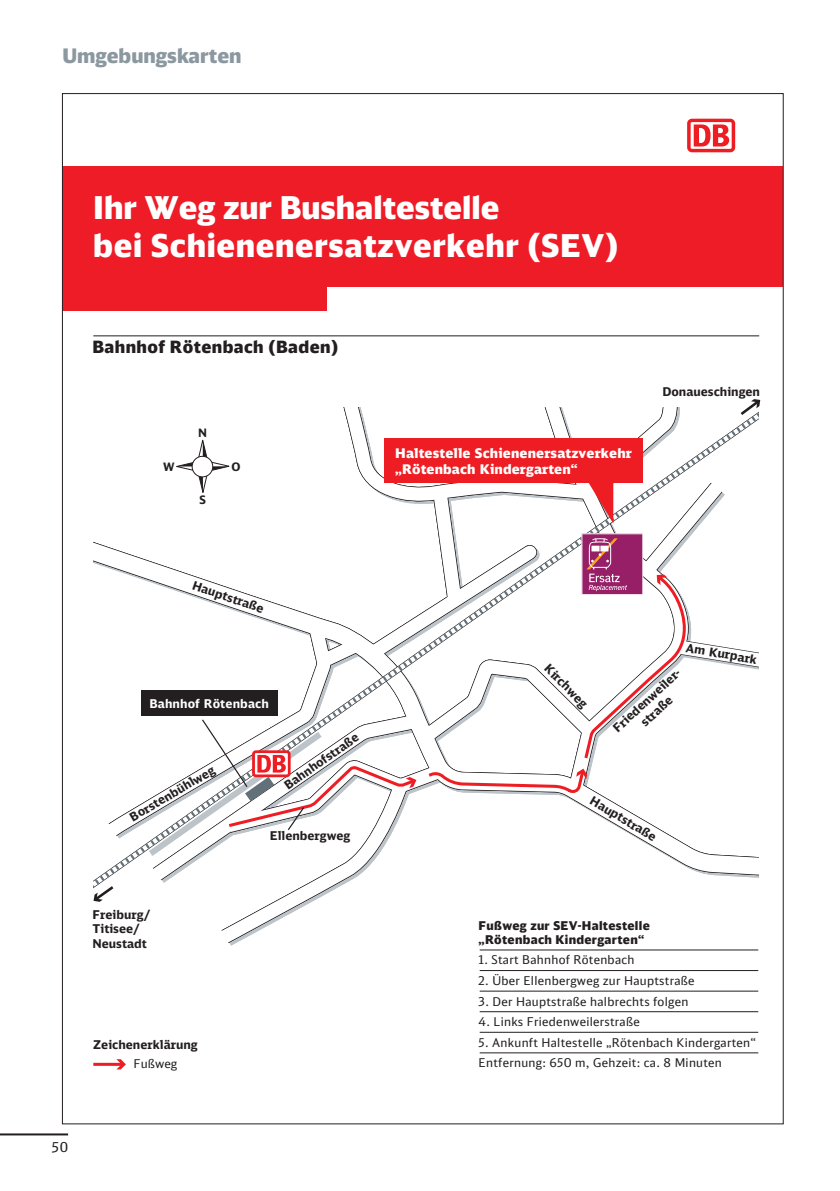
<style>
.page{position:relative;width:840px;height:1191px;background:#fff}
.page>*{position:absolute;margin:0;border:0;box-sizing:border-box;transform-origin:0 0}
.t1{font:900 31.4px/37.8px "DB Head";letter-spacing:.02em;color:#fff}
.t2{font:900 20px "DB Head";color:#8b98a0}
.t3{font:900 17px "DB Head";letter-spacing:.025em;color:#231f20}
.t4{font:14px "DB Sans";color:#231f20}
.t5{font:900 13.4px/16px "DB Sans";letter-spacing:.01em;color:#fff}
.t6{font:12px/20.6px "DB Head";letter-spacing:.025em;color:#231f20}
.t7{font:700 12px/14.6px "DB Sans";color:#231f20}
.t8{font:900 12px/13.4px "DB Head";letter-spacing:.025em;color:#231f20}
.t9{font:700 12px "DB Sans";letter-spacing:.01em;color:#fff}
.t10{font:12px "DB Sans";color:#231f20}
.t11{font:700 11.6px "DB Sans";color:#231f20}
</style>
<div class="page">
<hr style="left:0;top:1133px;width:68px;height:2px;background:#231f20">
<svg style="left:93px;top:336px;width:665px;height:547px"></svg>
<div style="left:315px;top:312px;width:411px;height:95px;background:#fff"></div>
<svg style="left:93px;top:883px;width:21px;height:19px"></svg>
<svg style="left:737px;top:398px;width:24px;height:19px"></svg>
<hr style="left:479px;top:970px;width:278px;height:1px;background:#231f20">
<hr style="left:479px;top:990px;width:278px;height:1px;background:#231f20">
<hr style="left:479px;top:1011px;width:278px;height:1px;background:#231f20">
<hr style="left:479px;top:1032px;width:278px;height:1px;background:#231f20">
<hr style="left:479px;top:1052px;width:278px;height:1px;background:#231f20">
<svg style="left:142px;top:438px;width:642px;height:515px"></svg>
<div style="left:384px;top:439px;width:257px;height:44px;background:#ee1d23"></div>
<hr style="left:93px;top:1062px;width:29px;height:3px;background:#ee1d23">
<svg style="left:116px;top:1059px;width:10px;height:10px"></svg>
<div style="left:62px;top:167px;width:720px;height:120px;background:#ee1c27"></div>
<div style="left:62px;top:167px;width:264px;height:144px;background:#ee1c27"></div>
<hr style="left:93px;top:335px;width:665px;height:1px;background:#231f20">
<div style="left:686px;top:119px;width:48px;height:33px;background:linear-gradient(to right,#ee1d23,#ee1d23);border-radius:5px"></div>
<svg style="left:690px;top:122px;width:41px;height:27px"></svg>
<svg style="left:693px;top:124px;width:35px;height:22px"></svg>
<h2 class="t2" style="left:62px;top:43px;width:180px">Umgebungskarten</h2>
<h1 class="t1" style="left:93px;top:188px;width:526px">Ihr Weg zur Bushaltestelle<br>bei Schienenersatzverkehr (SEV)</h1>
<h3 class="t3" style="left:92px;top:336px;width:247px">Bahnhof Rötenbach (Baden)</h3>
<p class="t11" style="left:163px;top:459px;width:13px">W</p>
<p class="t11" style="left:198px;top:426px;width:11px">N</p>
<p class="t11" style="left:199px;top:493px;width:8px">S</p>
<p class="t11" style="left:231px;top:459px;width:11px">O</p>
<p class="t7" style="left:195px;top:577px;width:76px;rotate:19deg">Hauptstraße</p>
<p class="t9" style="left:149px;top:695px;width:121px">Bahnhof Rötenbach</p>
<p class="t7" style="left:127px;top:811px;width:98px;rotate:-31deg">Borstenbühlweg</p>
<p class="t7" style="left:281px;top:780px;width:89px;rotate:-35deg">Bahnhofstraße</p>
<p class="t7" style="left:92px;top:907px;width:59px">Freiburg/<br>Titisee/<br>Neustadt</p>
<p class="t7" style="left:270px;top:828px;width:82px">Ellenbergweg</p>
<p class="t7" style="left:93px;top:1036px;width:106px">Zeichenerklärung</p>
<p class="t10" style="left:133px;top:1056px;width:45px">Fußweg</p>
<p class="t4" style="left:51px;top:1138px;width:18px">50</p>
<p class="t5" style="left:395px;top:445px;width:238px">Haltestelle Schienenersatzverkehr „Rötenbach Kindergarten“</p>
<p class="t7" style="left:662px;top:384px;width:99px">Donaueschingen</p>
<p class="t7" style="left:551px;top:661px;width:57px;rotate:45deg">Kirchweg</p>
<p class="t7" style="left:686px;top:640px;width:74px;rotate:10deg">Am Kurpark</p>
<p class="t7" style="left:609px;top:723px;width:88px;text-align:center;rotate:-42deg">Friedenweiler&shy;straße</p>
<p class="t7" style="left:595px;top:793px;width:76px;rotate:31deg">Hauptstraße</p>
<p class="t8" style="left:478px;top:919px;width:173px">Fußweg zur SEV-Haltestelle „Rötenbach Kindergarten“</p>
<p class="t6" style="left:478px;top:950px;width:157px">1. Start Bahnhof Rötenbach</p>
<p class="t6" style="left:478px;top:971px;width:217px">2. Über Ellenbergweg zur Hauptstraße</p>
<p class="t6" style="left:478px;top:992px;width:211px">3. Der Hauptstraße halbrechts folgen</p>
<p class="t6" style="left:478px;top:1012px;width:163px">4. Links Friedenweilerstraße</p>
<p class="t6" style="left:478px;top:1033px;width:279px">5. Ankunft Haltestelle „Rötenbach Kindergarten“<br>Entfernung: 650 m, Gehzeit: ca. 8 Minuten</p>
</div>
